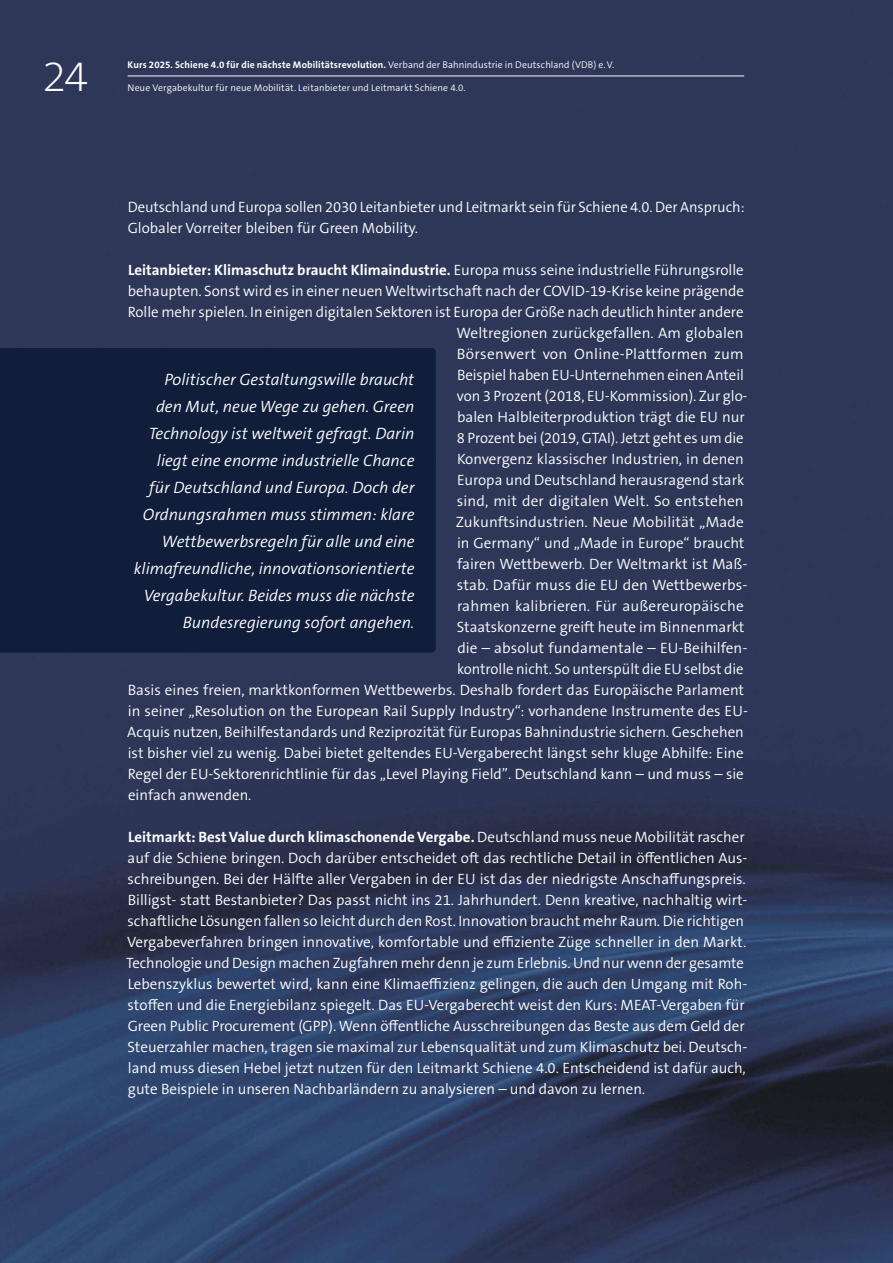
<style>
.page{position:relative;width:893px;height:1263px;background:#fff}
.page>*{position:absolute;margin:0;border:0;box-sizing:border-box;transform-origin:0 0}
.t1{font:200 43.5px "The Sans B W2";color:#fff}
.t2{font:italic 300 16.5px/27px "The Sans B W4";color:#fff;text-align:right}
.t3{font:300 15px/21px "The Sans B W4";color:#fff}
.t4{font:700 15px "The Sans B W7";color:#fff}
.t5{font:300 15px "The Sans B W4";letter-spacing:.02em;color:#fff}
.t6{font:700 9.75px "The Sans B W7";letter-spacing:.015em;color:#fff}
.t7{font:300 9.75px "The Sans B W4";letter-spacing:.01em;color:#fff}
.s1{font-family:"The Sans B W4";font-weight:300}
</style>
<div class="page">
<img style="left:0;top:0;width:893px;height:1263px">
<hr style="left:128px;top:76px;width:616px;height:1px;background:#fff">
<div style="left:0;top:348px;width:436px;height:304px;background:#101d3b"></div>
<h1 class="t1" style="left:43px;top:48px;width:47px">24</h1>
<p class="t6" style="left:128px;top:59px;width:488px">Kurs 2025. Schiene 4.0 für die nächste Mobilitätsrevolution. <span class="s1">Verband der Bahnindustrie in Deutschland (VDB) e.V.</span></p>
<p class="t7" style="left:128px;top:81px;width:339px">Neue Vergabekultur für neue Mobilität. Leitanbieter und Leitmarkt Schiene 4.0.</p>
<p class="t3" style="left:128px;top:196px;width:618px">Deutschland und Europa sollen 2030 Leitanbieter und Leitmarkt sein für Schiene 4.0. Der Anspruch:<br>Globaler Vorreiter bleiben für Green Mobility.</p>
<p class="t4" style="left:128px;top:260px;width:617px">Leitanbieter: Klimaschutz braucht Klimaindustrie. <span class="s1">Europa muss seine industrielle Führungsrolle</span></p>
<p class="t3" style="left:128px;top:280px;width:618px">behaupten. Sonst wird es in einer neuen Weltwirtschaft nach der COVID-19-Krise keine prägende</p>
<p class="t3" style="left:128px;top:301px;width:617px">Rolle mehr spielen. In einigen digitalen Sektoren ist Europa der Größe nach deutlich hinter andere</p>
<p class="t3" style="left:457px;top:322px;width:289px">Weltregionen zurückgefallen. Am globalen</p>
<p class="t5" style="left:457px;top:344px;width:288px">Börsenwert von Online-Plattformen zum</p>
<p class="t3" style="left:457px;top:364px;width:288px">Beispiel haben EU-Unternehmen einen Anteil</p>
<p class="t3" style="left:457px;top:385px;width:292px">von 3 Prozent (2018, EU-Kommission). Zur glo-</p>
<p class="t3" style="left:457px;top:406px;width:289px">balen Halbleiterproduktion trägt die EU nur</p>
<p class="t3" style="left:457px;top:427px;width:288px">8 Prozent bei (2019, GTAI). Jetzt geht es um die</p>
<p class="t3" style="left:457px;top:448px;width:288px">Konvergenz klassischer Industrien, in denen</p>
<p class="t3" style="left:457px;top:469px;width:289px">Europa und Deutschland herausragend stark</p>
<p class="t3" style="left:457px;top:490px;width:288px">sind, mit der digitalen Welt. So entstehen</p>
<p class="t3" style="left:456px;top:511px;width:290px">Zukunftsindustrien. Neue Mobilität „Made</p>
<p class="t3" style="left:457px;top:532px;width:289px">in Germany“ und „Made in Europe“ braucht</p>
<p class="t3" style="left:457px;top:553px;width:292px">fairen Wettbewerb. Der Weltmarkt ist Maß-</p>
<p class="t3" style="left:457px;top:574px;width:292px">stab. Dafür muss die EU den Wettbewerbs-</p>
<p class="t3" style="left:457px;top:595px;width:288px">rahmen kalibrieren. Für außereuropäische</p>
<p class="t3" style="left:457px;top:616px;width:289px">Staatskonzerne greift heute im Binnenmarkt</p>
<p class="t3" style="left:457px;top:637px;width:292px">die – absolut fundamentale – EU-Beihilfen-</p>
<p class="t3" style="left:457px;top:658px;width:288px">kontrolle nicht. So unterspült die EU selbst die</p>
<p class="t3" style="left:128px;top:679px;width:618px">Basis eines freien, marktkonformen Wettbewerbs. Deshalb fordert das Europäische Parlament</p>
<p class="t3" style="left:128px;top:700px;width:622px">in seiner „Resolution on the European Rail Supply Industry“: vorhandene Instrumente des EU-</p>
<p class="t3" style="left:127px;top:721px;width:618px">Acquis nutzen, Beihilfestandards und Reziprozität für Europas Bahnindustrie sichern. Geschehen</p>
<p class="t3" style="left:128px;top:742px;width:618px">ist bisher viel zu wenig. Dabei bietet geltendes EU-Vergaberecht längst sehr kluge Abhilfe: Eine</p>
<p class="t3" style="left:128px;top:763px;width:618px">Regel der EU-Sektorenrichtlinie für das „Level Playing Field”. Deutschland kann – und muss – sie</p>
<p class="t3" style="left:128px;top:784px;width:125px">einfach anwenden.</p>
<p class="t4" style="left:128px;top:827px;width:618px">Leitmarkt: Best Value durch klimaschonende Vergabe. <span class="s1">Deutschland muss neue Mobilität rascher</span></p>
<p class="t3" style="left:126px;top:847px;width:623px">auf die Schiene bringen. Doch darüber entscheidet oft das rechtliche Detail in öffentlichen Aus&shy;schreibungen. Bei der Hälfte aller Vergaben in der EU ist das der niedrigste Anschaffungspreis.<br>Billigst- statt Bestanbieter? Das passt nicht ins 21. Jahrhundert. Denn kreative, nachhaltig wirt&shy;schaftliche Lösungen fallen so leicht durch den Rost. Innovation braucht mehr Raum. Die richtigen Vergabeverfahren bringen innovative, komfortable und effiziente Züge schneller in den Markt.<br>Technologie und Design machen Zugfahren mehr denn je zum Erlebnis. Und nur wenn der gesamte Lebenszyklus bewertet wird, kann eine Klimaeffizienz gelingen, die auch den Umgang mit Roh&shy;stoffen und die Energiebilanz spiegelt. Das EU-Vergaberecht weist den Kurs: MEAT-Vergaben für Green Public Procurement (GPP). Wenn öffentliche Ausschreibungen das Beste aus dem Geld der Steuerzahler machen, tragen sie maximal zur Lebensqualität und zum Klimaschutz bei. Deutsch&shy;land muss diesen Hebel jetzt nutzen für den Leitmarkt Schiene 4.0. Entscheidend ist dafür auch, gute Beispiele in unseren Nachbarländern zu analysieren – und davon zu lernen.</p>
<p class="t2" style="left:134px;top:366px;width:282px">Politischer Gestaltungswille braucht<br>den Mut, neue Wege zu gehen. Green Technology ist weltweit gefragt. Darin liegt eine enorme industrielle Chance für Deutschland und Europa. Doch der Ordnungsrahmen muss stimmen: klare Wettbewerbsregeln für alle und eine klimafreundliche, innovationsorientierte Vergabekultur. Beides muss die nächste Bundesregierung sofort angehen.</p>
</div>
